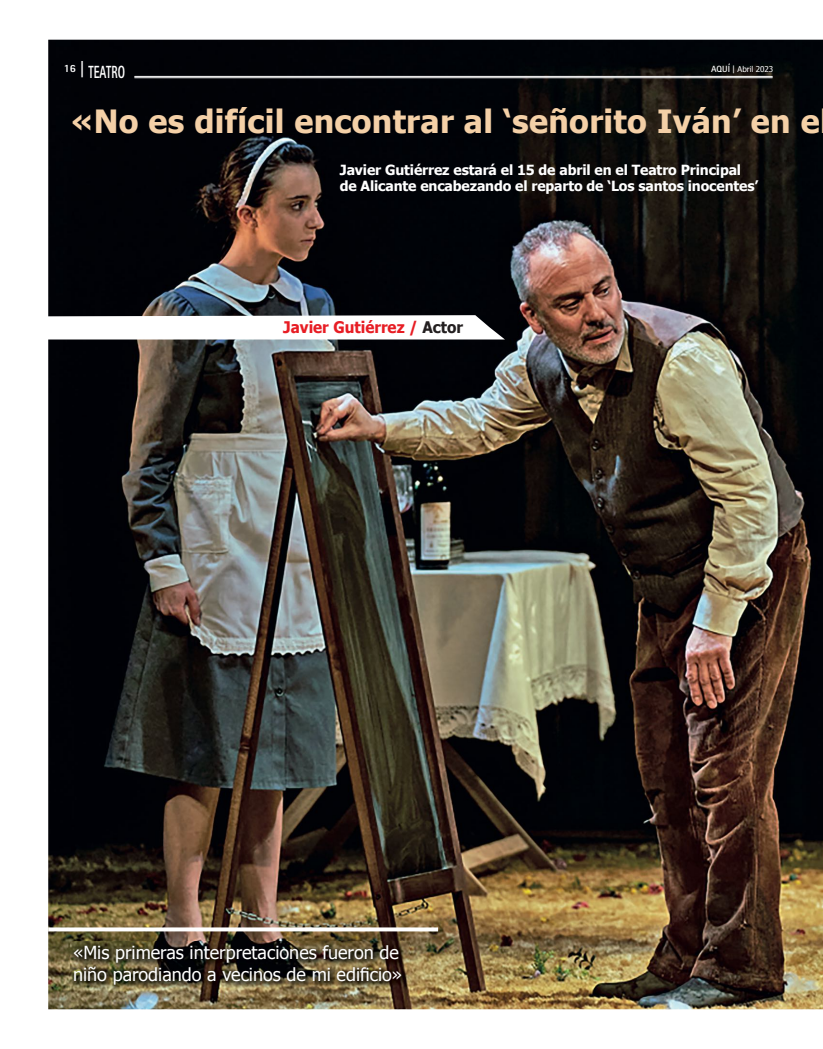
<style>
.page{position:relative;width:823px;height:1049px;background:#fff}
.page>*{position:absolute;margin:0;border:0;box-sizing:border-box;transform-origin:0 0}
.t1{font:700 32px "Tahoma";letter-spacing:.01em;color:#f4d0a7}
.t2{font:18px/21.6px "Tahoma";color:#fff}
.t3{font:800 17.6px "Rotis Sans Serif Std";color:#fff;scale:.64 1}
.t4{font:700 16px "Tahoma";color:#e71d24;scale:.95 1}
.t5{font:700 14px/16.8px "Tahoma";letter-spacing:-.01em;color:#fff}
.t6{font:800 11px "Rotis Sans Serif Std";color:#fff}
.t7{font:8px "Tahoma";color:#fff}
.s1{font-size:18.2px}
.s2{font-family:"Rotis Sans Serif Std";font-weight:700;font-size:9px}
.s3{font-family:"Rotis Serif Std";font-weight:700;font-size:9px}
.s4{color:#231f20}
</style>
<div class="page">
<img style="left:48px;top:40px;width:774px;height:969px">
<img style="left:70px;top:942px;width:339px;height:50px">
<svg style="left:48px;top:927px;width:389px;height:4px"></svg>
<hr style="left:135px;top:76px;width:636px;height:1px;background:#fff">
<hr style="left:135px;top:78px;width:636px;height:1px;background:#fff">
<svg style="left:48px;top:315px;width:456px;height:24px"></svg>
<p class="t3" style="left:80px;top:61px;width:72px"><span class="s1">|</span> TEATRO</p>
<p class="t6" style="left:64px;top:61px;width:14px">16</p>
<p class="t7" style="left:710px;top:64px;width:64px"><span class="s2">AQUÍ</span> <span class="s3">|</span> Abril 2023</p>
<h1 class="t1" style="left:71px;top:99px;width:749px">«No es difícil encontrar al ‘señorito Iván’ en e</h1>
<p class="t5" style="left:339px;top:160px;width:419px">Javier Gutiérrez estará el 15 de abril en el Teatro Principal de Alicante encabezando el reparto de ‘Los santos inocentes’</p>
<p class="t4" style="left:283px;top:316px;width:191px">Javier Gutiérrez / <span class="s4">Actor</span></p>
<p class="t2" style="left:73px;top:941px;width:330px">«Mis primeras interpretaciones fueron de niño parodiando a vecinos de mi edificio»</p>
</div>
